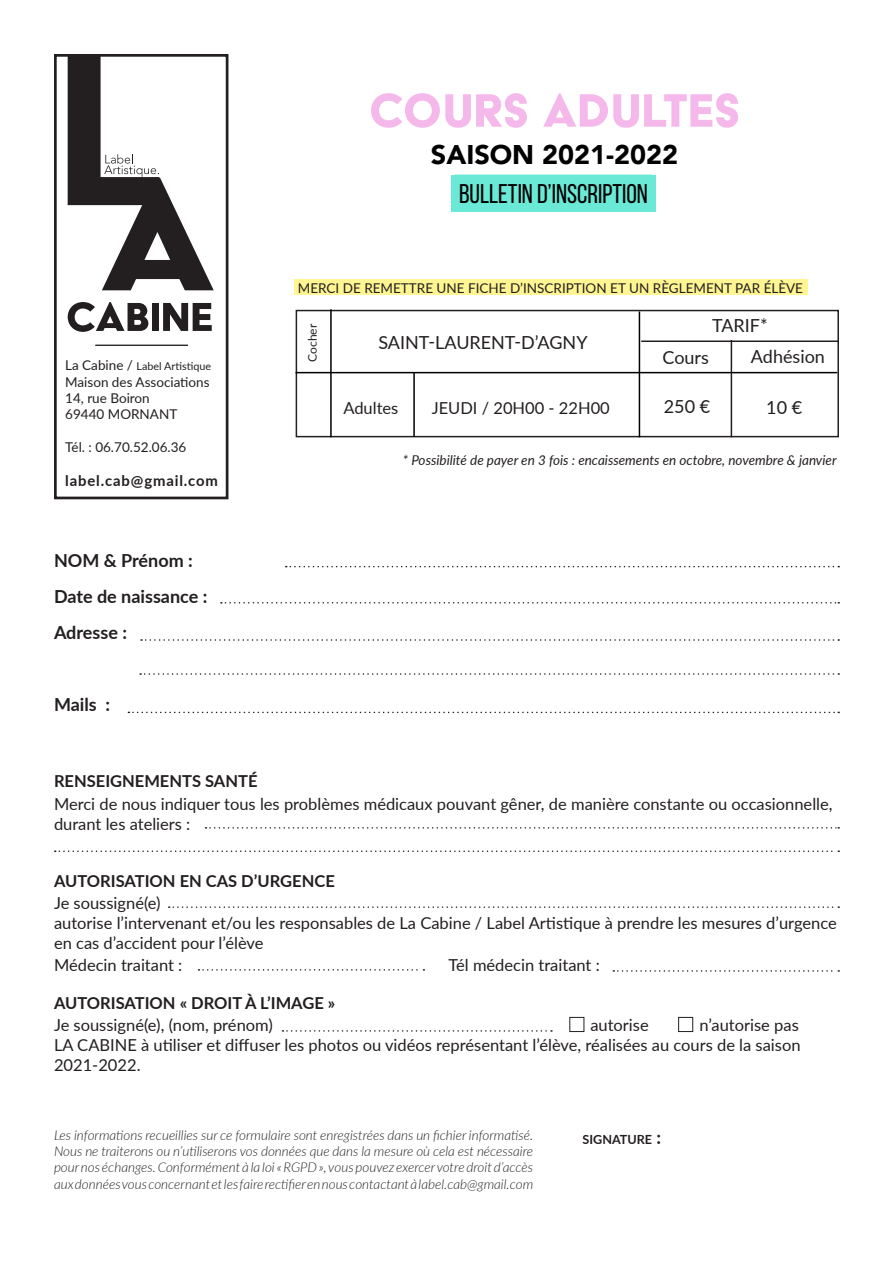
<style>
.page{position:relative;width:893px;height:1263px;background:#fff}
.page>*{position:absolute;margin:0;border:0;box-sizing:border-box;transform-origin:0 0}
.t1{font:54px "Acier BAT Text Solid";color:#f4b8eb}
.t2{font:27px "Bebas Neue";color:#000001}
.t3{font:900 27px "Avenir";color:#000001}
.t4{font:18px "Lato";color:#231f20}
.t5{font:700 18px "Lato";color:#231f20}
.t6{font:16.5px/19.8px "Lato";color:#231f20}
.t7{font:700 16.5px "Lato";color:#231f20}
.t8{font:700 14.85px "Lato";letter-spacing:.06em;color:#231f20}
.t9{font:italic 300 13.5px/16.2px "Lato";color:#231f20;text-align:justify}
.t10{font:13.5px/16.2px "Lato";color:#231f20}
.t11{font:italic 13.5px "Lato";color:#231f20}
.t12{font:700 12.6px "Lato";color:#231f20}
.t13{font:12px "Lato";color:#231f20}
.t14{font:10.8px "Lato";color:#231f20}
.s1{font-size:13.5px}
.s2{font-size:18px}
</style>
<div class="page">
<div style="left:54px;top:54px;width:174px;height:445px;border:3px solid #231f20"></div>
<svg style="left:68px;top:302px;width:80px;height:30px"></svg>
<div style="left:152px;top:303px;width:7px;height:28px;background:#231f20"></div>
<svg style="left:163px;top:303px;width:49px;height:28px"></svg>
<svg style="left:68px;top:54px;width:146px;height:236px"></svg>
<hr style="left:95px;top:345px;width:93px;height:1px;background:#231f20">
<div style="left:296px;top:310px;width:543px;height:127px;border:2px solid #231f20"></div>
<div style="left:294px;top:279px;width:514px;height:15px;background:#fff592"></div>
<div style="left:451px;top:175px;width:205px;height:37px;background:#69e9d6"></div>
<hr style="left:296px;top:372px;width:541px;height:1px;background:#000">
<hr style="left:330px;top:309px;width:2px;height:128px;background:#000">
<hr style="left:413px;top:372px;width:2px;height:65px;background:#000">
<hr style="left:639px;top:311px;width:1px;height:126px;background:#000">
<hr style="left:641px;top:340px;width:198px;height:2px;background:#231f20">
<hr style="left:731px;top:340px;width:1px;height:97px;background:#231f20">
<svg style="left:286px;top:566px;width:553px;height:1px"></svg>
<svg style="left:221px;top:602px;width:618px;height:1px"></svg>
<svg style="left:141px;top:639px;width:698px;height:2px"></svg>
<svg style="left:140px;top:673px;width:699px;height:2px"></svg>
<svg style="left:128px;top:712px;width:711px;height:1px"></svg>
<svg style="left:205px;top:827px;width:634px;height:2px"></svg>
<svg style="left:55px;top:850px;width:784px;height:2px"></svg>
<svg style="left:198px;top:969px;width:226px;height:2px"></svg>
<svg style="left:613px;top:970px;width:226px;height:2px"></svg>
<svg style="left:169px;top:906px;width:670px;height:2px"></svg>
<svg style="left:282px;top:1030px;width:270px;height:2px"></svg>
<div style="left:569px;top:1017px;width:15px;height:15px;border:1px solid #231f20"></div>
<div style="left:678px;top:1017px;width:15px;height:15px;border:1px solid #231f20"></div>
<p class="t1" style="left:368px;top:82px;width:374px">COURS ADULTES</p>
<p class="t3" style="left:431px;top:132px;width:249px">SAISON 2021-2022</p>
<p class="t2" style="left:459px;top:179px;width:190px">BULLETIN D’INSCRIPTION</p>
<p class="t14" style="left:65px;top:359px;width:147px"><span class="s1">La Cabine /</span> Label Artistique</p>
<p class="t10" style="left:65px;top:373px;width:146px">Maison des Associations<br>14, rue Boiron<br>69440 MORNANT</p>
<p class="t10" style="left:65px;top:438px;width:123px">Tél. : 06.70.52.06.36</p>
<p class="t8" style="left:65px;top:469px;width:154px">label.cab@gmail.com</p>
<p class="t5" style="left:54px;top:547px;width:140px">NOM &amp; Prénom :</p>
<p class="t5" style="left:54px;top:583px;width:155px">Date de naissance :</p>
<p class="t5" style="left:54px;top:619px;width:75px">Adresse :</p>
<p class="t5" style="left:54px;top:691px;width:58px">Mails :</p>
<p class="t10" style="left:298px;top:279px;width:507px">MERCI DE REMETTRE UNE FICHE D’INSCRIPTION ET UN RÈGLEMENT PAR ÉLÈVE</p>
<p class="t13" style="left:304px;top:362px;width:39px;rotate:-90deg">Cocher</p>
<p class="t4" style="left:378px;top:329px;width:211px">SAINT-LAURENT-D’AGNY</p>
<p class="t6" style="left:343px;top:397px;width:57px">Adultes</p>
<p class="t6" style="left:432px;top:397px;width:179px">JEUDI / 20H00 - 22H00</p>
<p class="t4" style="left:712px;top:313px;width:57px">TARIF*</p>
<p class="t4" style="left:662px;top:345px;width:48px">Cours</p>
<p class="t4" style="left:751px;top:344px;width:75px">Adhésion</p>
<p class="t4" style="left:664px;top:393px;width:48px">250 €</p>
<p class="t4" style="left:766px;top:394px;width:37px">10 €</p>
<p class="t11" style="left:403px;top:450px;width:435px">* Possibilité de payer en 3 fois : encaissements en octobre, novembre &amp; janvier</p>
<p class="t7" style="left:54px;top:769px;width:205px">RENSEIGNEMENTS SANTÉ</p>
<p class="t6" style="left:54px;top:793px;width:780px">Merci de nous indiquer tous les problèmes médicaux pouvant gêner, de manière constante ou occasionnelle, durant les ateliers :</p>
<p class="t7" style="left:54px;top:869px;width:282px">AUTORISATION EN CAS D’URGENCE</p>
<p class="t6" style="left:54px;top:893px;width:108px">Je soussigné(e)</p>
<p class="t6" style="left:54px;top:912px;width:784px">autorise l’intervenant et/ou les responsables de La Cabine / Label Artistique à prendre les mesures d’urgence en cas d’accident pour l’élève</p>
<p class="t6" style="left:54px;top:955px;width:130px">Médecin traitant :</p>
<p class="t6" style="left:448px;top:955px;width:153px">Tél médecin traitant :</p>
<p class="t7" style="left:54px;top:991px;width:283px">AUTORISATION « DROIT À L’IMAGE »</p>
<p class="t6" style="left:54px;top:1015px;width:220px">Je soussigné(e), (nom, prénom)</p>
<p class="t6" style="left:590px;top:1015px;width:60px">autorise</p>
<p class="t6" style="left:699px;top:1015px;width:101px">n’autorise pas</p>
<p class="t6" style="left:54px;top:1035px;width:748px">LA CABINE à utiliser et diffuser les photos ou vidéos représentant l’élève, réalisées au cours de la saison<br>2021-2022.</p>
<p class="t9" style="left:54px;top:1126px;width:481px">Les informations recueillies sur ce formulaire sont enregistrées dans un fichier informatisé.<br>Nous ne traiterons ou n’utiliserons vos données que dans la mesure où cela est nécessaire pour nos échanges. Conformément à la loi « RGPD », vous pouvez exercer votre droit d’accès aux données vous concernant et les faire rectifier en nous contactant à label.cab@gmail.com</p>
<p class="t12" style="left:583px;top:1130px;width:80px">SIGNATURE <span class="s2">:</span></p>
</div>
